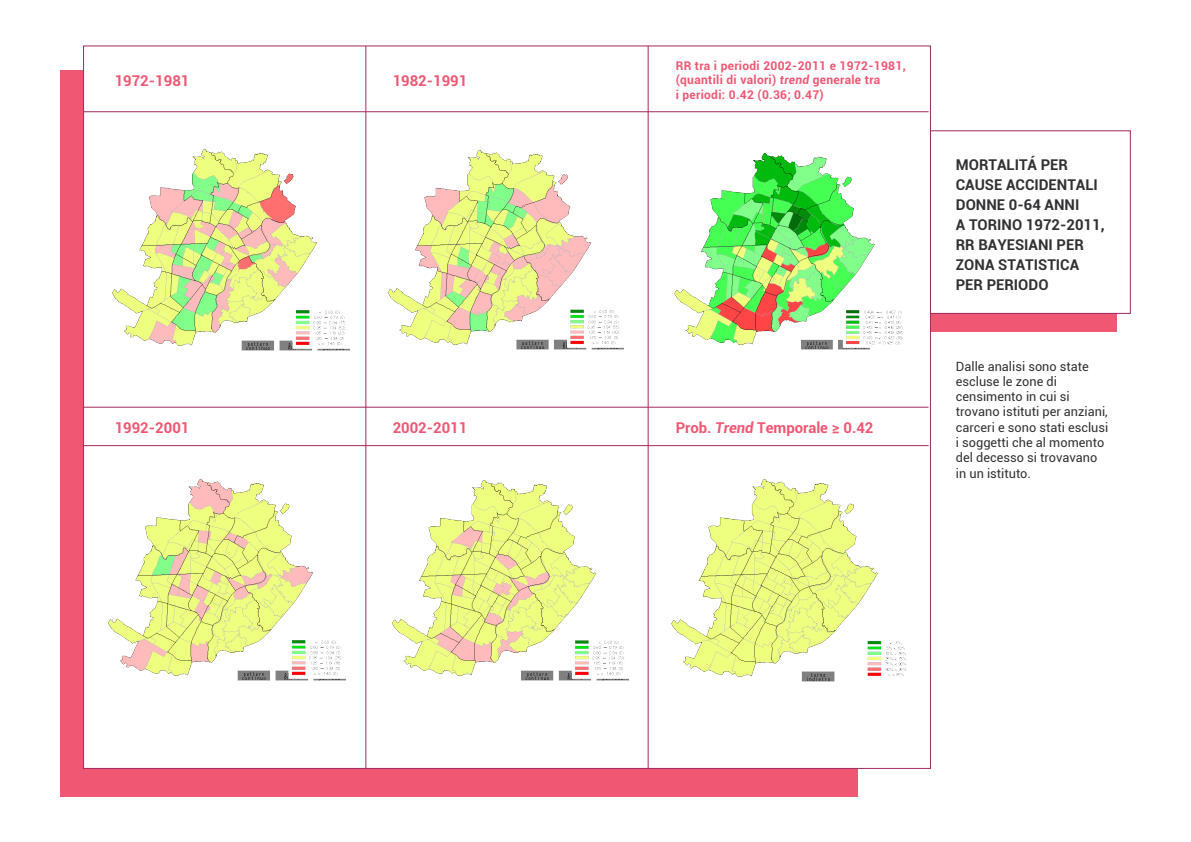
<style>
.page{position:relative;width:1191px;height:842px;background:#fff}
.page>*{position:absolute;margin:0;border:0;box-sizing:border-box;transform-origin:0 0}
.t1{font:700 14.9px/20px "Roboto";color:#313134}
.t2{font:700 14.9px "Roboto";color:#f05773}
.t3{font:12.7px/15.3px "Roboto";color:#313134}
.t4{font:700 12px/14.4px "Roboto";letter-spacing:.025em;color:#f05773}
.s1{font-style:italic}
</style>
<div class="page">
<div style="left:928px;top:245px;width:189px;height:86px;background:#f05773"></div>
<div style="left:61px;top:70px;width:797px;height:726px;background:#f05773"></div>
<div style="left:930px;top:131px;width:200px;height:182px;background:#fff"></div>
<div style="left:83px;top:46px;width:847px;height:722px;background:#fff"></div>
<hr style="left:84px;top:112px;width:844px;height:1px;background:#a1295d">
<hr style="left:84px;top:407px;width:844px;height:1px;background:#a1295d">
<hr style="left:84px;top:445px;width:844px;height:1px;background:#a1295d">
<hr style="left:366px;top:46px;width:1px;height:722px;background:#a1295d">
<hr style="left:648px;top:46px;width:1px;height:722px;background:#a1295d">
<img style="left:83px;top:144px;width:266px;height:206px">
<img style="left:365px;top:145px;width:258px;height:204px">
<img style="left:647px;top:148px;width:256px;height:201px">
<img style="left:83px;top:474px;width:263px;height:206px">
<img style="left:365px;top:475px;width:263px;height:205px">
<img style="left:647px;top:474px;width:260px;height:207px">
<p class="t2" style="left:115px;top:70px;width:76px">1972-1981</p>
<p class="t2" style="left:115px;top:417px;width:76px">1992-2001</p>
<p class="t2" style="left:393px;top:70px;width:76px">1982-1991</p>
<p class="t4" style="left:676px;top:58px;width:231px">RR tra i periodi 2002-2011 e 1972-1981, (quantili di valori) <span class="s1">trend</span> generale tra<br>i periodi: 0.42 (0.36; 0.47)</p>
<p class="t2" style="left:393px;top:417px;width:76px">2002-2011</p>
<p class="t2" style="left:676px;top:417px;width:199px">Prob. <span class="s1">Trend</span> Temporale ≥ 0.42</p>
<p class="t1" style="left:956px;top:155px;width:150px">MORTALITÁ PER<br>CAUSE ACCIDENTALI<br>DONNE 0-64 ANNI<br>A TORINO 1972-2011,<br>RR BAYESIANI PER<br>ZONA STATISTICA<br>PER PERIODO</p>
<p class="t3" style="left:956px;top:358px;width:154px">Dalle analisi sono state escluse le zone di censimento in cui si trovano istituti per anziani, carceri e sono stati esclusi i soggetti che al momento del decesso si trovavano in un istituto.</p>
</div>
